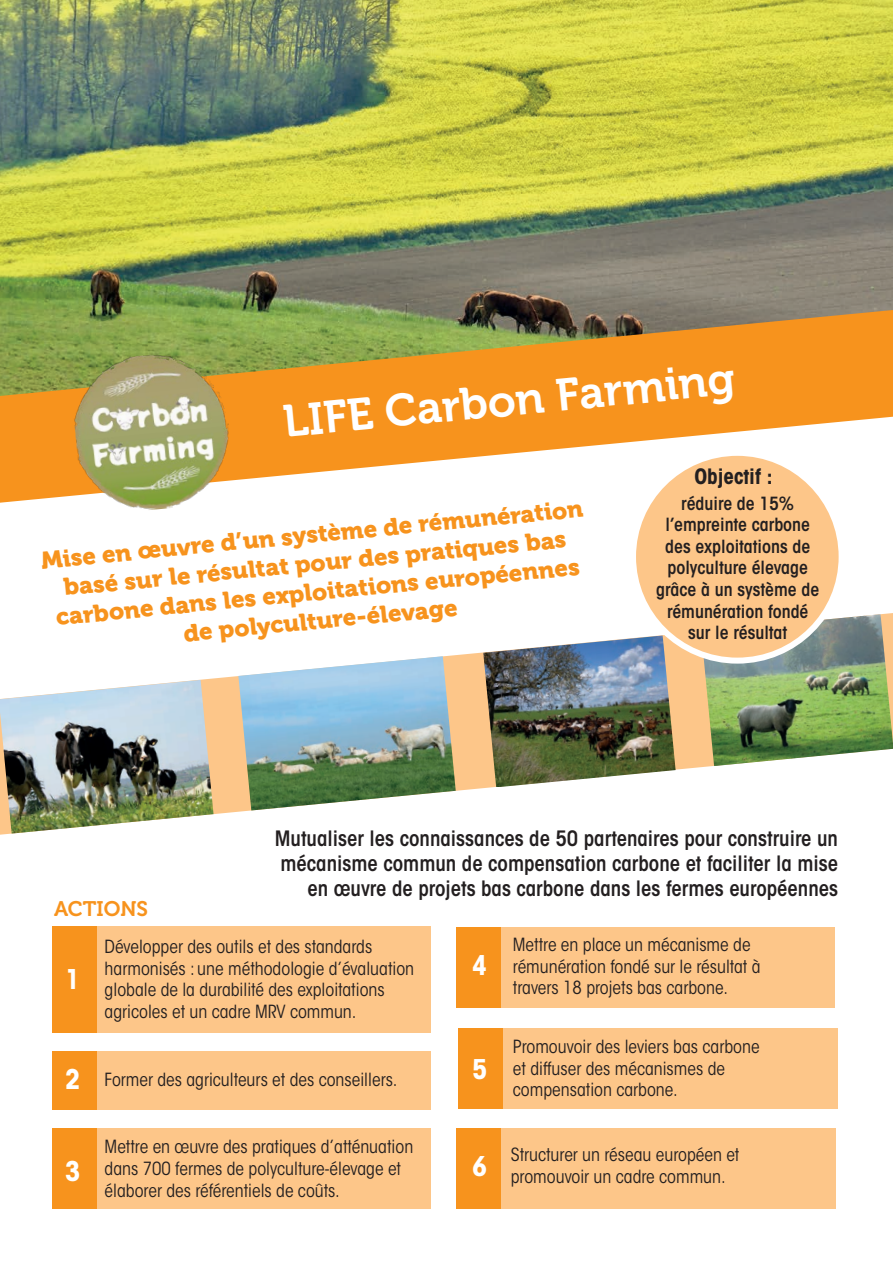
<style>
.page{position:relative;width:893px;height:1263px;background:#fff}
.page>*{position:absolute;margin:0;border:0;box-sizing:border-box;transform-origin:0 0}
.t1{font:45px "Museo 700";color:#fff}
.t2{font:700 condensed 27px "ITC Avant Garde Std";color:#fff}
.t3{font:24px/28.8px "Museo 900";color:#f7931d;text-align:center}
.t4{font:600 condensed 21px/25.2px "ITC Avant Garde Std";color:#231f20;text-align:right}
.t5{font:700 condensed 21px "ITC Avant Garde Std";color:#231f20}
.t6{font:21px "Museo 700";color:#f7931d}
.t7{font:condensed 18px/21.6px "ITC Avant Garde Std";color:#231f20}
.t8{font:600 condensed 18px/21.6px "ITC Avant Garde Std";color:#231f20;text-align:center}
</style>
<div class="page">
<img style="left:0;top:0;width:893px;height:310px">
<svg style="left:0;top:613px;width:893px;height:222px"></svg>
<div style="left:52px;top:927px;width:378px;height:106px;background:#fdc689"></div>
<div style="left:52px;top:927px;width:44px;height:106px;background:#f7931d"></div>
<div style="left:52px;top:1051px;width:378px;height:58px;background:#fdc689"></div>
<div style="left:52px;top:1051px;width:44px;height:58px;background:#f7931d"></div>
<div style="left:52px;top:1128px;width:378px;height:81px;background:#fdc689"></div>
<div style="left:52px;top:1128px;width:44px;height:81px;background:#f7931d"></div>
<div style="left:456px;top:927px;width:379px;height:80px;background:#fdc689"></div>
<div style="left:456px;top:927px;width:45px;height:80px;background:#f7931d"></div>
<div style="left:458px;top:1028px;width:380px;height:81px;background:#fdc689"></div>
<div style="left:456px;top:1128px;width:380px;height:81px;background:#fdc689"></div>
<div style="left:458px;top:1028px;width:44px;height:81px;background:#f7931d"></div>
<div style="left:456px;top:1128px;width:44px;height:81px;background:#f7931d"></div>
<svg style="left:0;top:310px;width:893px;height:193px;fill:#f7931d"></svg>
<img style="left:0;top:680px;width:214px;height:153px">
<img style="left:701px;top:614px;width:192px;height:152px">
<img style="left:483px;top:635px;width:193px;height:152px">
<img style="left:238px;top:656px;width:218px;height:154px">
<div style="left:633px;top:453px;width:209px;height:208px;background:#fdc689;border-radius:50%"></div>
<div style="left:630px;top:450px;width:215px;height:214px;border:6px solid #fff;border-radius:50%"></div>
<img style="left:68px;top:348px;width:168px;height:162px">
<p class="t1" style="left:281px;top:399px;width:455px;rotate:-6deg">LIFE Carbon Farming</p>
<p class="t5" style="left:694px;top:463px;width:80px">Objectif :</p>
<p class="t8" style="left:656px;top:492px;width:164px">réduire de 15% l’empreinte carbone des exploitations de polyculture élevage grâce à un système de rémunération fondé sur le résultat</p>
<p class="t3" style="left:40px;top:544px;width:546px;rotate:-5deg">Mise en œuvre d’un système de rémunération basé sur le résultat pour des pratiques bas carbone dans les exploitations européennes de polyculture-élevage</p>
<p class="t4" style="left:275px;top:825px;width:565px">Mutualiser les connaissances de 50 partenaires pour construire un mécanisme commun de compensation carbone et faciliter la mise en œuvre de projets bas carbone dans les fermes européennes</p>
<p class="t6" style="left:54px;top:897px;width:96px">ACTIONS</p>
<p class="t7" style="left:105px;top:936px;width:311px">Développer des outils et des standards harmonisés : une méthodologie d’évaluation globale de la durabilité des exploitations agricoles et un cadre MRV commun.</p>
<p class="t7" style="left:513px;top:934px;width:249px">Mettre en place un mécanisme de rémunération fondé sur le résultat à travers 18 projets bas carbone.</p>
<p class="t2" style="left:472px;top:948px;width:17px">4</p>
<p class="t2" style="left:65px;top:962px;width:17px">1</p>
<p class="t2" style="left:65px;top:1062px;width:17px">2</p>
<p class="t2" style="left:65px;top:1154px;width:17px">3</p>
<p class="t7" style="left:105px;top:1069px;width:294px">Former des agriculteurs et des conseillers.</p>
<p class="t7" style="left:105px;top:1136px;width:310px">Mettre en œuvre des pratiques d’atténuation dans 700 fermes de polyculture-élevage et élaborer des référentiels de coûts.</p>
<p class="t2" style="left:472px;top:1052px;width:17px">5</p>
<p class="t2" style="left:472px;top:1149px;width:17px">6</p>
<p class="t7" style="left:513px;top:1036px;width:248px">Promouvoir des leviers bas carbone et diffuser des mécanismes de compensation carbone.</p>
<p class="t7" style="left:511px;top:1144px;width:230px">Structurer un réseau européen et promouvoir un cadre commun.</p>
</div>
